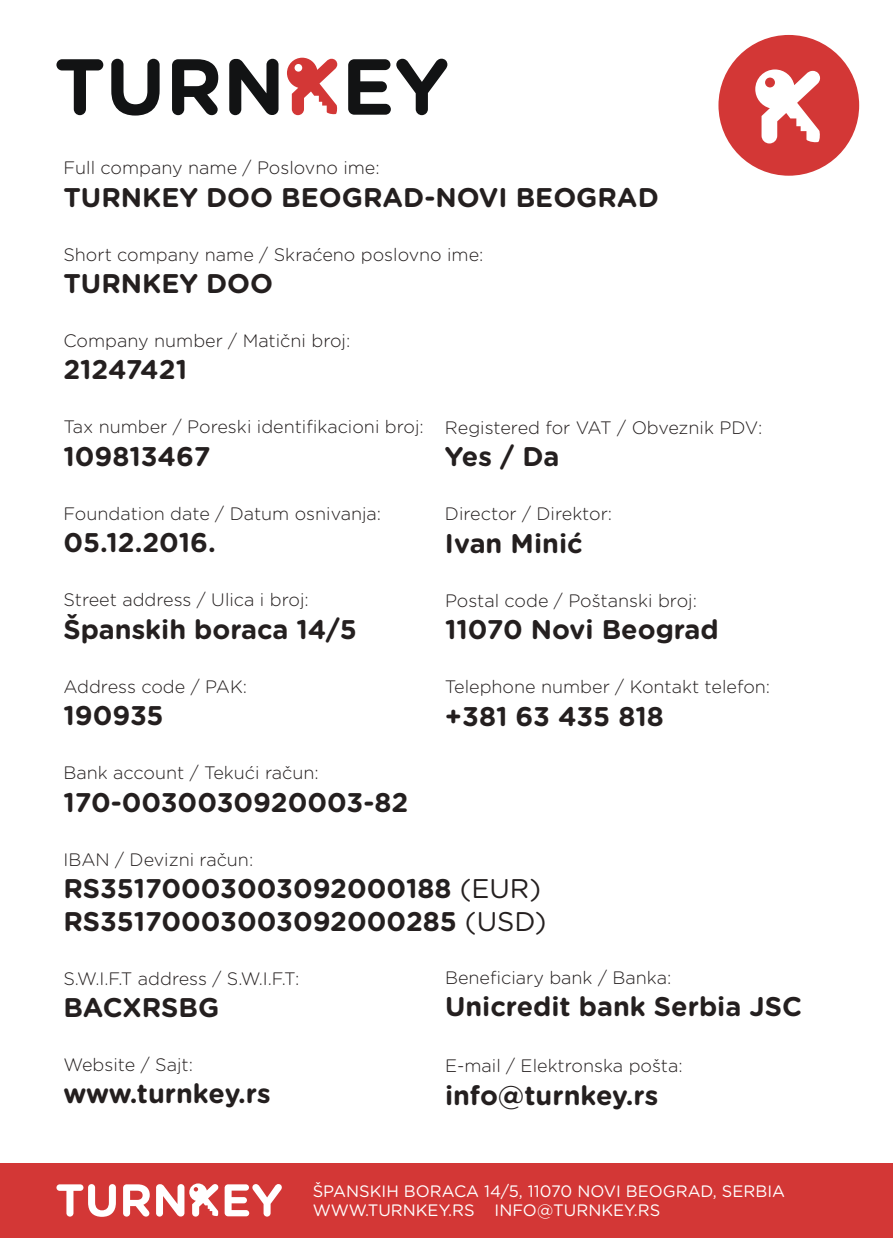
<style>
.page{position:relative;width:893px;height:1238px;background:#fff}
.page>*{position:absolute;margin:0;border:0;box-sizing:border-box;transform-origin:0 0}
.t1{font:700 27px/32.4px "Gotham Rounded";color:#241f1f}
.t2{font:300 18px "Gotham Rounded";color:#241f1f}
.t3{font:16.5px/19.8px "Gotham Rounded";color:#fff}
.s1{font-weight:400}
</style>
<div class="page">
<svg style="left:56px;top:59px;width:47px;height:56px"></svg>
<svg style="left:111px;top:59px;width:49px;height:57px"></svg>
<svg style="left:172px;top:59px;width:46px;height:56px"></svg>
<svg style="left:229px;top:59px;width:50px;height:56px"></svg>
<svg style="left:348px;top:59px;width:99px;height:56px"></svg>
<svg style="left:287px;top:58px;width:50px;height:57px"></svg>
<div style="left:0;top:1163px;width:893px;height:74px;background:#d33736"></div>
<svg style="left:56px;top:1184px;width:60px;height:32px"></svg>
<svg style="left:123px;top:1184px;width:27px;height:32px"></svg>
<svg style="left:225px;top:1184px;width:57px;height:32px"></svg>
<svg style="left:156px;top:1183px;width:62px;height:33px"></svg>
<div style="left:718px;top:35px;width:141px;height:141px;background:#d33736;border-radius:50%"></div>
<svg style="left:755px;top:69px;width:65px;height:74px"></svg>
<p class="t2" style="left:63px;top:156px;width:318px">Full company name / Poslovno ime:</p>
<h1 class="t1" style="left:63px;top:180px;width:597px">TURNKEY DOO BEOGRAD-NOVI BEOGRAD</h1>
<p class="t2" style="left:63px;top:242px;width:422px">Short company name / Skraćeno poslovno ime:</p>
<h1 class="t1" style="left:63px;top:266px;width:211px">TURNKEY DOO</h1>
<p class="t2" style="left:63px;top:328px;width:288px">Company number / Matični broj:</p>
<h1 class="t1" style="left:63px;top:352px;width:125px">21247421</h1>
<p class="t2" style="left:63px;top:415px;width:362px">Tax number / Poreski identifikacioni broj:</p>
<h1 class="t1" style="left:63px;top:439px;width:148px">109813467</h1>
<p class="t2" style="left:63px;top:501px;width:319px">Foundation date / Datum osnivanja:</p>
<h1 class="t1" style="left:63px;top:525px;width:154px">05.12.2016.</h1>
<p class="t2" style="left:63px;top:588px;width:247px">Street address / Ulica i broj:</p>
<h1 class="t1" style="left:63px;top:612px;width:295px">Španskih boraca 14/5</h1>
<p class="t2" style="left:63px;top:674px;width:185px">Address code / PAK:</p>
<h1 class="t1" style="left:63px;top:698px;width:102px">190935</h1>
<p class="t2" style="left:63px;top:760px;width:257px">Bank account / Tekući račun:</p>
<h1 class="t1" style="left:63px;top:784px;width:346px">170-0030030920003-82</h1>
<p class="t2" style="left:63px;top:847px;width:191px">IBAN / Devizni račun:</p>
<h1 class="t1" style="left:63px;top:871px;width:485px">RS35170003003092000188 <span class="s1">(EUR)<br></span>RS35170003003092000285 <span class="s1">(USD)</span></h1>
<p class="t2" style="left:63px;top:966px;width:237px">S.W.I.F.T address / S.W.I.F.T:</p>
<h1 class="t1" style="left:63px;top:990px;width:157px">BACXRSBG</h1>
<p class="t2" style="left:63px;top:1052px;width:131px">Website / Sajt:</p>
<h1 class="t1" style="left:63px;top:1076px;width:209px">www.turnkey.rs</h1>
<p class="t2" style="left:445px;top:415px;width:319px">Registered for VAT / Obveznik PDV:</p>
<h1 class="t1" style="left:445px;top:439px;width:116px">Yes / Da</h1>
<p class="t2" style="left:445px;top:502px;width:169px">Director / Direktor:</p>
<h1 class="t1" style="left:445px;top:526px;width:139px">Ivan Minić</h1>
<p class="t2" style="left:445px;top:588px;width:253px">Postal code / Poštanski broj:</p>
<h1 class="t1" style="left:445px;top:612px;width:275px">11070 Novi Beograd</h1>
<p class="t2" style="left:445px;top:674px;width:327px">Telephone number / Kontakt telefon:</p>
<h1 class="t1" style="left:445px;top:698px;width:220px">+381 63 435 818</h1>
<p class="t2" style="left:445px;top:965px;width:228px">Beneficiary bank / Banka:</p>
<h1 class="t1" style="left:445px;top:989px;width:358px">Unicredit bank Serbia JSC</h1>
<p class="t2" style="left:445px;top:1053px;width:239px">E-mail / Elektronska pošta:</p>
<h1 class="t1" style="left:445px;top:1077px;width:215px">info@turnkey.rs</h1>
<p class="t3" style="left:313px;top:1179px;width:474px">ŠPANSKIH BORACA 14/5, 11070 NOVI BEOGRAD, SERBIA<br>WWW.TURNKEY.RS INFO@TURNKEY.RS</p>
</div>
